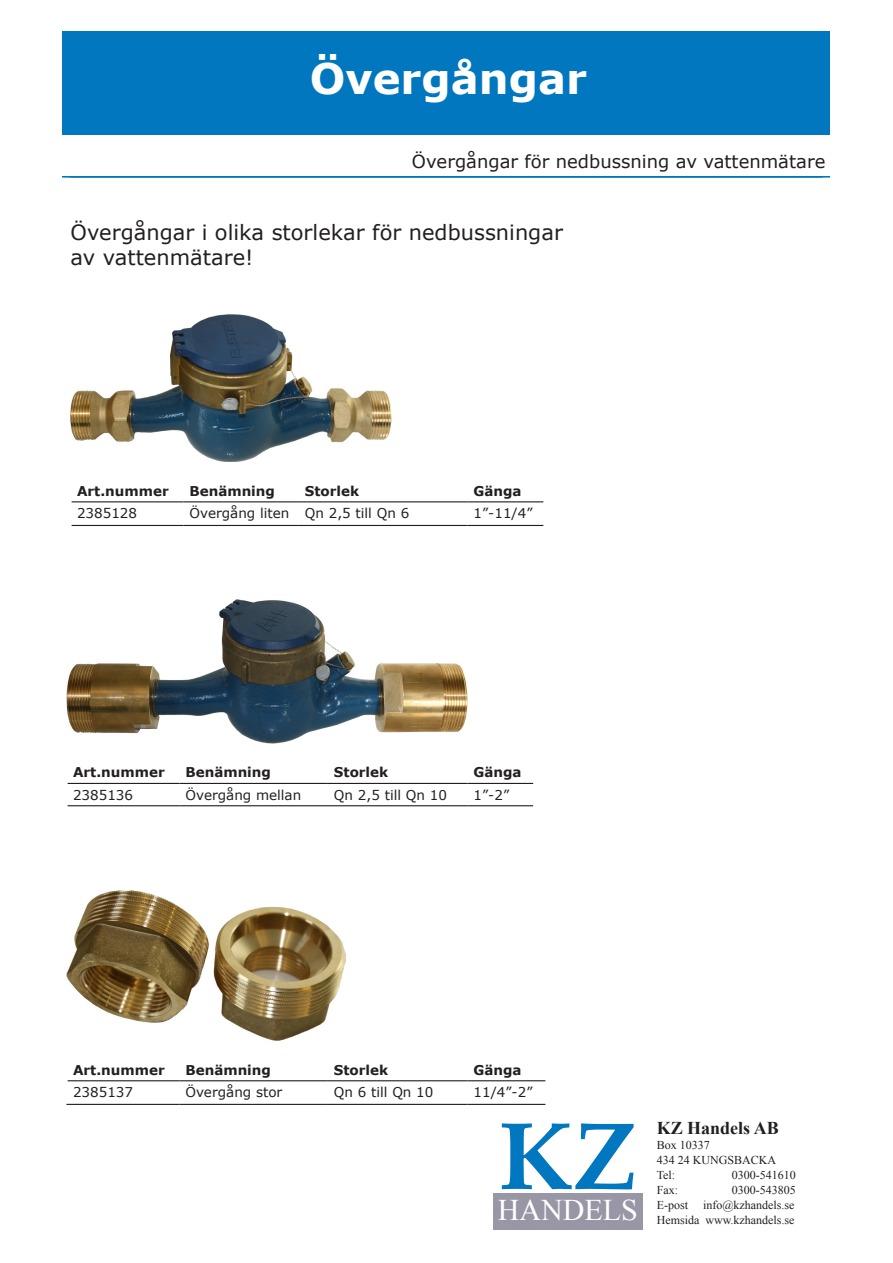
<style>
.page{position:relative;width:893px;height:1263px;background:#fff}
.page>*{position:absolute;margin:0;border:0;box-sizing:border-box;transform-origin:0 0}
.t1{font:700 96px "Book Antiqua";color:#0077be}
.t2{font:700 42px "Verdana";color:#fff}
.t3{font:30px "Times New Roman";color:#fff}
.t4{font:21px/25.2px "Verdana";color:#231f20}
.t5{font:18px "Verdana";color:#231f20}
.t6{font:700 18px "Times New Roman";color:#231f20}
.t7{font:13.5px "Verdana";color:#231f20}
.t8{font:700 13.5px "Verdana";color:#231f20}
.t9{font:12px "Times New Roman";color:#231f20}
</style>
<div class="page">
<img style="left:63px;top:177px;width:479px;height:1px">
<div style="left:62px;top:176px;width:768px;height:1px;border:1px solid #0077be"></div>
<hr style="left:72px;top:525px;width:112px;height:1px;background:#231f20">
<hr style="left:184px;top:525px;width:115px;height:1px;background:#231f20">
<hr style="left:299px;top:525px;width:168px;height:1px;background:#231f20">
<hr style="left:467px;top:525px;width:76px;height:1px;background:#231f20">
<hr style="left:72px;top:501px;width:112px;height:1px;background:#231f20">
<hr style="left:184px;top:501px;width:115px;height:1px;background:#231f20">
<hr style="left:299px;top:501px;width:168px;height:1px;background:#231f20">
<hr style="left:467px;top:501px;width:76px;height:1px;background:#231f20">
<img style="left:70px;top:315px;width:321px;height:147px">
<img style="left:66px;top:599px;width:401px;height:144px">
<img style="left:66px;top:891px;width:279px;height:149px">
<hr style="left:68px;top:805px;width:112px;height:1px;background:#231f20">
<hr style="left:180px;top:805px;width:148px;height:1px;background:#231f20">
<hr style="left:328px;top:805px;width:139px;height:1px;background:#231f20">
<hr style="left:467px;top:805px;width:66px;height:1px;background:#231f20">
<hr style="left:68px;top:783px;width:112px;height:1px;background:#231f20">
<hr style="left:180px;top:783px;width:148px;height:1px;background:#231f20">
<hr style="left:328px;top:783px;width:139px;height:1px;background:#231f20">
<hr style="left:467px;top:783px;width:66px;height:1px;background:#231f20">
<hr style="left:66px;top:1104px;width:113px;height:1px;background:#231f20">
<hr style="left:179px;top:1104px;width:149px;height:1px;background:#231f20">
<hr style="left:328px;top:1104px;width:139px;height:1px;background:#231f20">
<hr style="left:467px;top:1104px;width:78px;height:1px;background:#231f20">
<hr style="left:68px;top:1080px;width:111px;height:1px;background:#231f20">
<hr style="left:179px;top:1080px;width:149px;height:1px;background:#231f20">
<hr style="left:328px;top:1080px;width:139px;height:1px;background:#231f20">
<hr style="left:467px;top:1080px;width:78px;height:1px;background:#231f20">
<div style="left:62px;top:31px;width:768px;height:103px;background:#0077be"></div>
<p class="t2" style="left:310px;top:49px;width:279px">Övergångar</p>
<p class="t5" style="left:412px;top:149px;width:415px">Övergångar för nedbussning av vattenmätare</p>
<p class="t4" style="left:70px;top:219px;width:494px">Övergångar i olika storlekar för nedbussningar av vattenmätare!</p>
<p class="t8" style="left:77px;top:481px;width:93px">Art.nummer</p>
<p class="t8" style="left:190px;top:481px;width:87px">Benämning</p>
<p class="t8" style="left:305px;top:481px;width:56px">Storlek</p>
<p class="t8" style="left:473px;top:481px;width:50px">Gänga</p>
<p class="t7" style="left:77px;top:504px;width:62px">2385128</p>
<p class="t7" style="left:190px;top:504px;width:101px">Övergång liten</p>
<p class="t7" style="left:305px;top:504px;width:106px">Qn 2,5 till Qn 6</p>
<p class="t7" style="left:473px;top:504px;width:60px">1”-11/4”</p>
<p class="t8" style="left:73px;top:763px;width:93px">Art.nummer</p>
<p class="t8" style="left:186px;top:763px;width:87px">Benämning</p>
<p class="t8" style="left:334px;top:763px;width:56px">Storlek</p>
<p class="t8" style="left:473px;top:763px;width:50px">Gänga</p>
<p class="t7" style="left:73px;top:785px;width:62px">2385136</p>
<p class="t7" style="left:186px;top:785px;width:117px">Övergång mellan</p>
<p class="t7" style="left:334px;top:785px;width:115px">Qn 2,5 till Qn 10</p>
<p class="t7" style="left:473px;top:785px;width:37px">1”-2”</p>
<p class="t8" style="left:73px;top:1060px;width:93px">Art.nummer</p>
<p class="t8" style="left:185px;top:1060px;width:87px">Benämning</p>
<p class="t8" style="left:334px;top:1060px;width:56px">Storlek</p>
<p class="t8" style="left:473px;top:1060px;width:50px">Gänga</p>
<p class="t7" style="left:73px;top:1083px;width:62px">2385137</p>
<p class="t7" style="left:185px;top:1083px;width:98px">Övergång stor</p>
<p class="t7" style="left:334px;top:1083px;width:101px">Qn 6 till Qn 10</p>
<p class="t7" style="left:473px;top:1083px;width:60px">11/4”-2”</p>
<p class="t1" style="left:498px;top:1091px;width:140px">KZ</p>
<p class="t3" style="left:498px;top:1190px;width:141px">HANDELS</p>
<p class="t6" style="left:657px;top:1116px;width:124px">KZ Handels AB</p>
<p class="t9" style="left:657px;top:1137px;width:55px">Box 10337</p>
<p class="t9" style="left:657px;top:1152px;width:121px">434 24 KUNGSBACKA</p>
<p class="t9" style="left:657px;top:1167px;width:20px">Tel:</p>
<p class="t9" style="left:732px;top:1167px;width:65px">0300-541610</p>
<p class="t9" style="left:657px;top:1182px;width:23px">Fax:</p>
<p class="t9" style="left:732px;top:1182px;width:65px">0300-543805</p>
<p class="t9" style="left:657px;top:1197px;width:139px">E-post info@kzhandels.se</p>
<p class="t9" style="left:657px;top:1212px;width:139px">Hemsida www.kzhandels.se</p>
</div>
